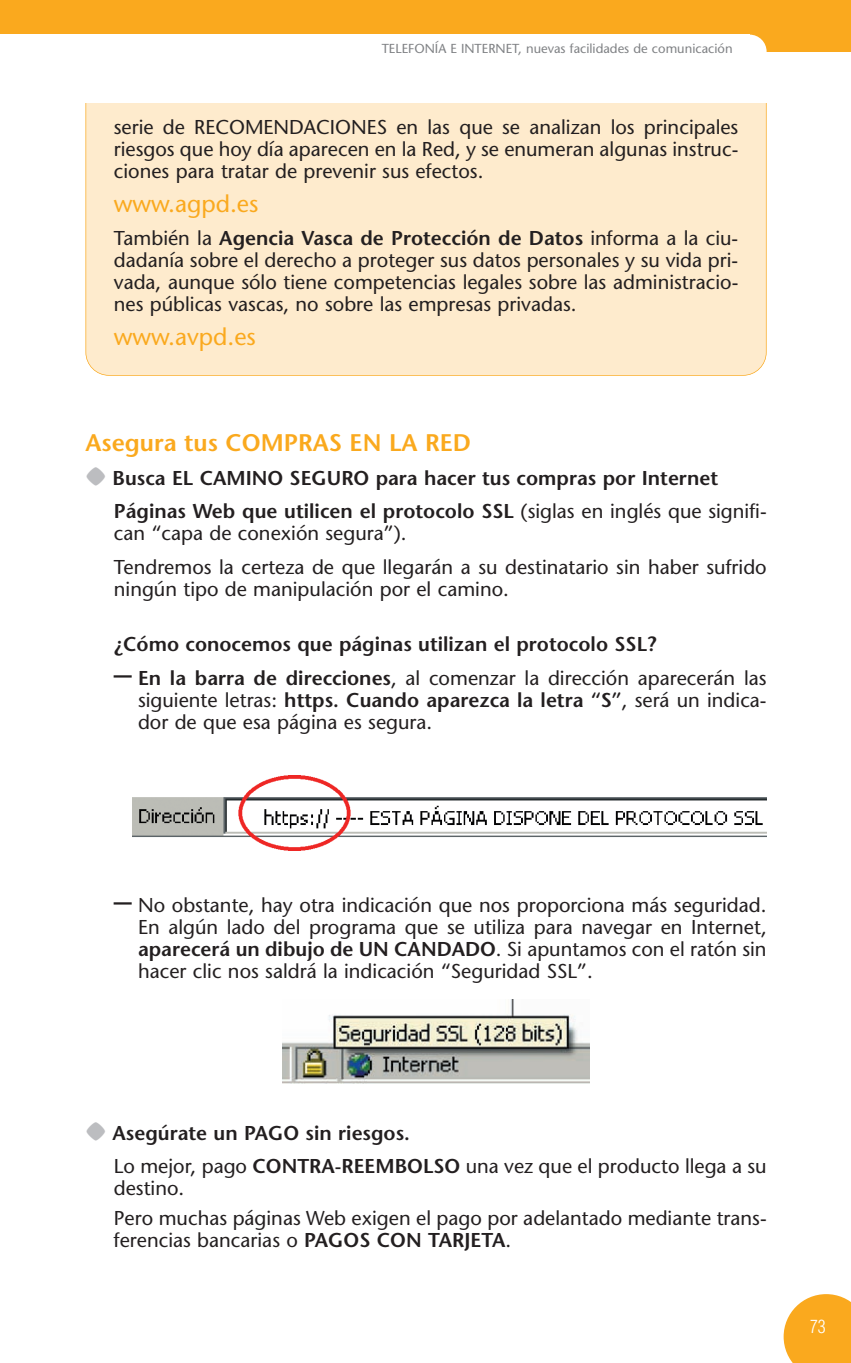
<style>
.page{position:relative;width:851px;height:1363px;background:#fff}
.page>*{position:absolute;margin:0;border:0;box-sizing:border-box;transform-origin:0 0}
.t1{font:600 24px "Stone Sans";color:#faa91e}
.t2{font:24px "Stone Sans";color:#faa91e}
.t3{font:20px/22px "Stone Sans";color:#231f20;text-align:justify}
.t4{font:600 20px/33.4px "Stone Sans";color:#231f20}
.t5{font:300 condensed 18px "Helvetica";color:#fff}
.t6{font:13px "Stone Sans";color:#808285}
.s1{font-weight:600}
.s2{font-family:"Distro Bats";font-weight:400;font-size:24px;color:#bcbdc0}
.s3{font-weight:400}
.s4{font-size:36px}
</style>
<div class="page">
<div style="left:86px;top:75px;width:679px;height:300px;background:#feebcd;border-radius:23px"></div>
<svg style="left:783px;top:1294px;width:67px;height:68px;background:#fab339"></svg>
<div style="left:0;top:0;width:850px;height:52px;background:#faa91e"></div>
<div style="left:732px;top:35px;width:34px;height:34px;background:#fff;border-radius:50%"></div>
<div style="left:0;top:35px;width:749px;height:34px;background:#fff"></div>
<div style="left:76px;top:71px;width:703px;height:32px;background:#fff"></div>
<img style="left:133px;top:775px;width:633px;height:75px">
<img style="left:282px;top:999px;width:307px;height:83px">
<p class="t6" style="left:381px;top:43px;width:352px">TELEFONÍA E INTERNET, nuevas facilidades de comunicación</p>
<p class="t3" style="left:114px;top:118px;width:625px">serie de RECOMENDACIONES en las que se analizan los principales riesgos que hoy día aparecen en la Red, y se enumeran algunas instruc&shy;ciones para tratar de prevenir sus efectos.</p>
<p class="t2" style="left:114px;top:194px;width:146px">www.agpd.es</p>
<p class="t3" style="left:114px;top:229px;width:625px">También la <span class="s1">Agencia Vasca de Protección de Datos</span> informa a la ciu&shy;dadanía sobre el derecho a proteger sus datos personales y su vida pri&shy;vada, aunque sólo tiene competencias legales sobre las administracio&shy;nes públicas vascas, no sobre las empresas privadas.</p>
<p class="t2" style="left:114px;top:327px;width:143px">www.avpd.es</p>
<p class="t1" style="left:85px;top:433px;width:387px">Asegura tus COMPRAS EN LA RED</p>
<p class="t4" style="left:114px;top:463px;width:654px;text-indent:-28px"><span class="s2">[</span> Busca EL CAMINO SEGURO para hacer tus compras por Internet<br>Páginas Web que utilicen el protocolo SSL <span class="s3">(siglas en inglés que signifi-</span></p>
<p class="t3" style="left:114px;top:518px;width:654px;line-height:33.4px">can “capa de conexión segura”).<br>Tendremos la certeza de que llegarán a su destinatario sin haber sufrido</p>
<p class="t3" style="left:114px;top:580px;width:396px">ningún tipo de manipulación por el camino.</p>
<p class="t4" style="left:114px;top:629px;width:543px">¿Cómo conocemos que páginas utilizan el protocolo SSL?</p>
<p class="t3" style="left:138px;top:668px;width:629px;text-indent:-24px"><span class="s4">–</span> <span class="s1">En la barra de direcciones</span>, al comenzar la dirección aparecerán las siguiente letras: <span class="s1">https. Cuando aparezca la letra “S”</span>, será un indica&shy;dor de que esa página es segura.</p>
<p class="t3" style="left:138px;top:895px;width:629px;text-indent:-24px"><span class="s4">–</span> No obstante, hay otra indicación que nos proporciona más seguridad.<br>En algún lado del programa que se utiliza para navegar en Internet, <span class="s1">aparecerá un dibujo de UN CANDADO</span>. Si apuntamos con el ratón sin hacer clic nos saldrá la indicación “Seguridad SSL”.</p>
<p class="t4" style="left:114px;top:1118px;width:654px;text-indent:-28px"><span class="s2">[</span> Asegúrate un PAGO sin riesgos.<br><span class="s3">Lo mejor, pago</span> CONTRA-REEMBOLSO <span class="s3">una vez que el producto llega a su</span></p>
<p class="t3" style="left:114px;top:1175px;width:654px;line-height:29px">destino.<br>Pero muchas páginas Web exigen el pago por adelantado mediante trans-</p>
<p class="t3" style="left:114px;top:1230px;width:398px">ferencias bancarias o <span class="s1">PAGOS CON TARJETA</span>.</p>
<p class="t5" style="left:809px;top:1315px;width:17px">73</p>
</div>
